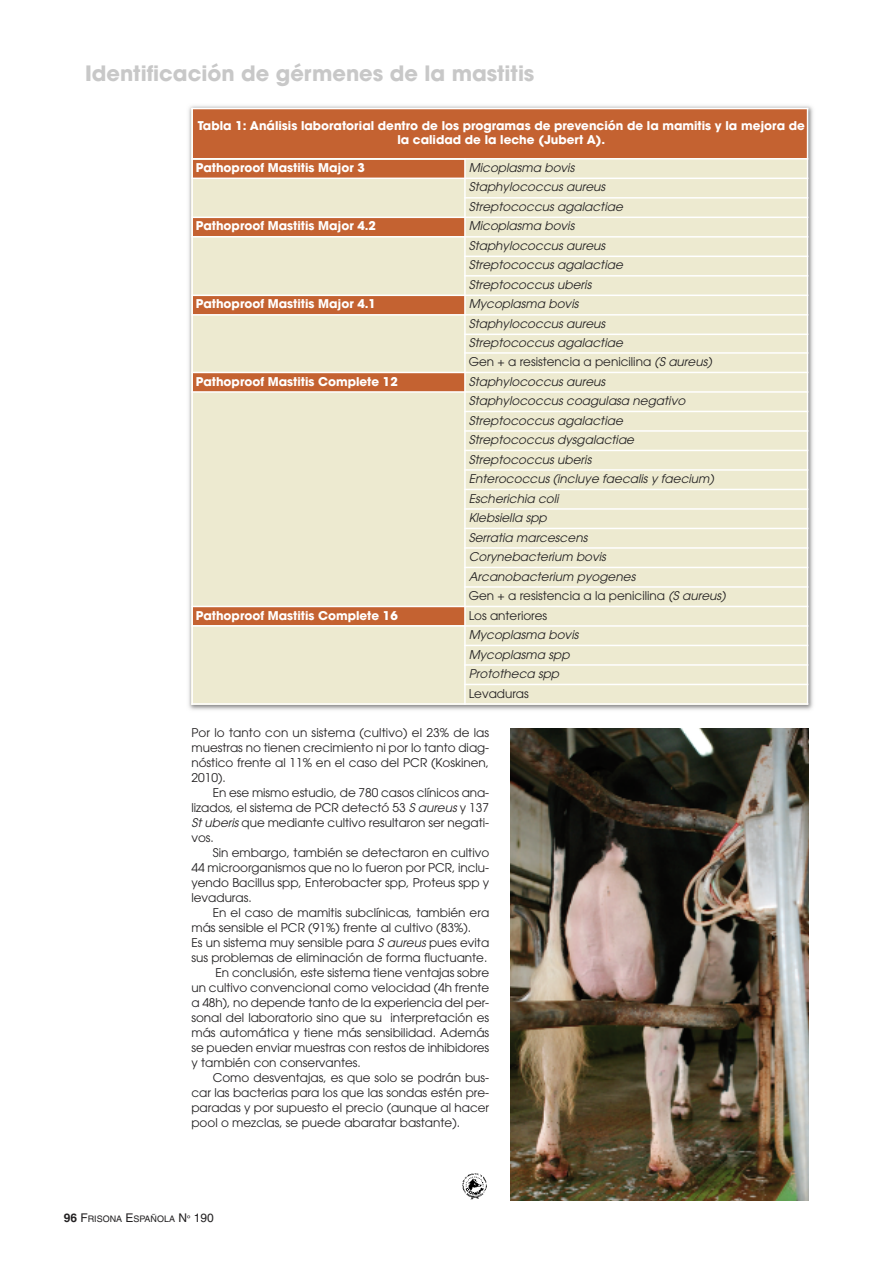
<style>
.page{position:relative;width:893px;height:1263px;background:#fff}
.page>*{position:absolute;margin:0;border:0;box-sizing:border-box;transform-origin:0 0}
.t1{font:700 21px "Avant Garde";color:#c8c8c8}
.t2{font:12px/15px "Avant Garde";color:#232122;text-align:justify}
.t3{font:italic 12px/19.5px "Avant Garde";letter-spacing:.005em;color:#232122}
.t4{font:700 12px/14.4px "Avant Garde";color:#fff;text-align:center}
.t5{font:9px "Helvetica";color:#232122}
.s1{font-style:normal}
.s2{font-style:italic}
.s3{font-weight:700;font-size:12px}
.s4{font-size:12px}
</style>
<div class="page">
<img style="left:462px;top:1173px;width:25px;height:26px">
<img style="left:188px;top:105px;width:625px;height:605px">
<div style="left:193px;top:109px;width:613px;height:49px;background:#c46231"></div>
<div style="left:193px;top:160px;width:271px;height:18px;background:#c46231"></div>
<div style="left:465px;top:160px;width:341px;height:18px;background:#edead0"></div>
<div style="left:193px;top:179px;width:271px;height:38px;background:#edead0"></div>
<div style="left:465px;top:179px;width:341px;height:18px;background:#edead0"></div>
<div style="left:465px;top:199px;width:341px;height:18px;background:#edead0"></div>
<div style="left:193px;top:218px;width:271px;height:18px;background:#c46231"></div>
<div style="left:465px;top:218px;width:341px;height:18px;background:#edead0"></div>
<div style="left:193px;top:238px;width:271px;height:57px;background:#edead0"></div>
<div style="left:465px;top:238px;width:341px;height:18px;background:#edead0"></div>
<div style="left:465px;top:257px;width:341px;height:18px;background:#edead0"></div>
<div style="left:465px;top:277px;width:341px;height:18px;background:#edead0"></div>
<div style="left:193px;top:296px;width:271px;height:18px;background:#c46231"></div>
<div style="left:465px;top:296px;width:341px;height:18px;background:#edead0"></div>
<div style="left:193px;top:316px;width:271px;height:56px;background:#edead0"></div>
<div style="left:465px;top:316px;width:341px;height:18px;background:#edead0"></div>
<div style="left:465px;top:335px;width:341px;height:17px;background:#edead0"></div>
<div style="left:465px;top:354px;width:341px;height:18px;background:#edead0"></div>
<div style="left:193px;top:373px;width:271px;height:18px;background:#c46231"></div>
<div style="left:465px;top:373px;width:341px;height:18px;background:#edead0"></div>
<div style="left:193px;top:393px;width:271px;height:213px;background:#edead0"></div>
<div style="left:465px;top:393px;width:341px;height:18px;background:#edead0"></div>
<div style="left:465px;top:412px;width:341px;height:18px;background:#edead0"></div>
<div style="left:465px;top:432px;width:341px;height:18px;background:#edead0"></div>
<div style="left:465px;top:451px;width:341px;height:18px;background:#edead0"></div>
<div style="left:465px;top:471px;width:341px;height:18px;background:#edead0"></div>
<div style="left:465px;top:490px;width:341px;height:18px;background:#edead0"></div>
<div style="left:465px;top:510px;width:341px;height:18px;background:#edead0"></div>
<div style="left:465px;top:529px;width:341px;height:18px;background:#edead0"></div>
<div style="left:465px;top:549px;width:341px;height:18px;background:#edead0"></div>
<div style="left:465px;top:568px;width:341px;height:18px;background:#edead0"></div>
<div style="left:465px;top:588px;width:341px;height:18px;background:#edead0"></div>
<div style="left:193px;top:607px;width:271px;height:18px;background:#c46231"></div>
<div style="left:465px;top:607px;width:341px;height:18px;background:#edead0"></div>
<div style="left:193px;top:627px;width:271px;height:76px;background:#edead0"></div>
<div style="left:465px;top:627px;width:341px;height:18px;background:#edead0"></div>
<div style="left:465px;top:646px;width:341px;height:18px;background:#edead0"></div>
<div style="left:465px;top:666px;width:341px;height:18px;background:#edead0"></div>
<div style="left:465px;top:685px;width:341px;height:18px;background:#edead0"></div>
<hr style="left:191px;top:108px;width:2px;height:597px;background:#fff">
<hr style="left:464px;top:158px;width:1px;height:547px;background:#fff">
<hr style="left:806px;top:108px;width:2px;height:597px;background:#fff">
<hr style="left:191px;top:108px;width:617px;height:1px;background:#fff">
<hr style="left:191px;top:158px;width:617px;height:2px;background:#fff">
<hr style="left:191px;top:178px;width:617px;height:1px;background:#fff">
<hr style="left:464px;top:197px;width:344px;height:2px;background:#fff">
<hr style="left:191px;top:217px;width:617px;height:1px;background:#fff">
<hr style="left:191px;top:236px;width:617px;height:2px;background:#fff">
<hr style="left:464px;top:256px;width:344px;height:1px;background:#fff">
<hr style="left:464px;top:275px;width:344px;height:2px;background:#fff">
<hr style="left:191px;top:295px;width:617px;height:1px;background:#fff">
<hr style="left:191px;top:314px;width:617px;height:2px;background:#fff">
<hr style="left:464px;top:334px;width:344px;height:1px;background:#fff">
<hr style="left:464px;top:352px;width:344px;height:2px;background:#fff">
<hr style="left:191px;top:372px;width:617px;height:1px;background:#fff">
<hr style="left:191px;top:391px;width:617px;height:2px;background:#fff">
<hr style="left:464px;top:411px;width:344px;height:1px;background:#fff">
<hr style="left:464px;top:430px;width:344px;height:2px;background:#fff">
<hr style="left:464px;top:450px;width:344px;height:1px;background:#fff">
<hr style="left:464px;top:469px;width:344px;height:2px;background:#fff">
<hr style="left:464px;top:489px;width:344px;height:1px;background:#fff">
<hr style="left:464px;top:508px;width:344px;height:2px;background:#fff">
<hr style="left:464px;top:528px;width:344px;height:1px;background:#fff">
<hr style="left:464px;top:547px;width:344px;height:2px;background:#fff">
<hr style="left:464px;top:567px;width:344px;height:1px;background:#fff">
<hr style="left:464px;top:586px;width:344px;height:2px;background:#fff">
<hr style="left:191px;top:606px;width:617px;height:1px;background:#fff">
<hr style="left:191px;top:625px;width:617px;height:2px;background:#fff">
<hr style="left:464px;top:645px;width:344px;height:1px;background:#fff">
<hr style="left:464px;top:664px;width:344px;height:2px;background:#fff">
<hr style="left:464px;top:684px;width:344px;height:1px;background:#fff">
<hr style="left:191px;top:703px;width:617px;height:2px;background:#fff">
<img style="left:510px;top:729px;width:298px;height:472px">
<h1 class="t1" style="left:85px;top:59px;width:451px">Identificación de gérmenes de la mastitis</h1>
<p class="t4" style="left:198px;top:118px;width:608px">Tabla 1: Análisis laboratorial dentro de los programas de prevención de la mamitis y la mejora de la calidad de la leche (Jubert A).</p>
<p class="t4" style="left:196px;top:160px;width:170px">Pathoproof Mastitis Major 3</p>
<p class="t3" style="left:468px;top:158px;width:156px">Micoplasma bovis<br>Staphylococcus aureus<br>Streptococcus agalactiae</p>
<p class="t4" style="left:196px;top:219px;width:182px">Pathoproof Mastitis Major 4.2</p>
<p class="t3" style="left:468px;top:216px;width:156px">Micoplasma bovis<br>Staphylococcus aureus<br>Streptococcus agalactiae<br>Streptococcus uberis</p>
<p class="t4" style="left:196px;top:297px;width:182px">Pathoproof Mastitis Major 4.1</p>
<p class="t3" style="left:468px;top:294px;width:245px">Mycoplasma bovis<br>Staphylococcus aureus<br>Streptococcus agalactiae<br><span class="s1">Gen + a resistencia a penicilina</span> (S aureus)</p>
<p class="t4" style="left:196px;top:374px;width:203px">Pathoproof Mastitis Complete 12</p>
<p class="t3" style="left:468px;top:371px;width:258px">Staphylococcus aureus<br>Staphylococcus coagulasa negativo<br>Streptococcus agalactiae<br>Streptococcus dysgalactiae<br>Streptococcus uberis<br>Enterococcus (incluye faecalis y faecium)<br>Escherichia coli<br>Klebsiella spp<br>Serratia marcescens<br>Corynebacterium bovis<br>Arcanobacterium pyogenes<br><span class="s1">Gen + a resistencia a la penicilina</span> (S aureus)</p>
<p class="t4" style="left:196px;top:608px;width:203px">Pathoproof Mastitis Complete 16</p>
<p class="t2" style="left:468px;top:608px;width:80px">Los anteriores</p>
<p class="t3" style="left:468px;top:625px;width:111px">Mycoplasma bovis<br>Mycoplasma spp<br>Prototheca spp</p>
<p class="t2" style="left:468px;top:686px;width:62px">Levaduras</p>
<p class="t2" style="left:191px;top:726px;width:299px">Por lo tanto con un sistema (cultivo) el 23% de las muestras no tienen crecimiento ni por lo tanto diag&shy;nóstico frente al 11% en el caso del PCR (Koskinen, 2010).</p>
<p class="t2" style="left:191px;top:786px;width:299px;text-indent:21px">En ese mismo estudio, de 780 casos clínicos ana&shy;lizados, el sistema de PCR detectó 53 <span class="s2">S aureus</span> y 137<br><span class="s2">St uberis</span> que mediante cultivo resultaron ser negati&shy;vos.</p>
<p class="t2" style="left:191px;top:846px;width:299px;text-indent:21px">Sin embargo, también se detectaron en cultivo 44 microorganismos que no lo fueron por PCR, inclu&shy;yendo Bacillus spp, Enterobacter spp, Proteus spp y levaduras.</p>
<p class="t2" style="left:213px;top:906px;width:278px">En el caso de mamitis subclínicas, también era</p>
<p class="t2" style="left:191px;top:921px;width:281px">más sensible el PCR (91%) frente al cultivo (83%).</p>
<p class="t2" style="left:191px;top:936px;width:299px">Es un sistema muy sensible para <span class="s2">S aureus</span> pues evita</p>
<p class="t2" style="left:191px;top:951px;width:297px">sus problemas de eliminación de forma fluctuante.</p>
<p class="t2" style="left:215px;top:966px;width:275px">En conclusión, este sistema tiene ventajas sobre</p>
<p class="t2" style="left:191px;top:981px;width:299px">un cultivo convencional como velocidad (4h frente</p>
<p class="t2" style="left:191px;top:996px;width:299px">a 48h), no depende tanto de la experiencia del per-</p>
<p class="t2" style="left:191px;top:1011px;width:299px">sonal del laboratorio sino que su interpretación es</p>
<p class="t2" style="left:191px;top:1026px;width:299px">más automática y tiene más sensibilidad. Además</p>
<p class="t2" style="left:191px;top:1041px;width:299px">se pueden enviar muestras con restos de inhibidores</p>
<p class="t2" style="left:191px;top:1056px;width:171px">y también con conservantes.</p>
<p class="t2" style="left:213px;top:1071px;width:278px">Como desventajas, es que solo se podrán bus-</p>
<p class="t2" style="left:191px;top:1086px;width:299px">car las bacterias para los que las sondas estén pre-</p>
<p class="t2" style="left:191px;top:1101px;width:299px">paradas y por supuesto el precio (aunque al hacer</p>
<p class="t2" style="left:191px;top:1116px;width:270px">pool o mezclas, se puede abaratar bastante).</p>
<p class="t5" style="left:64px;top:1214px;width:151px"><span class="s3">96</span> <span class="s4">F</span>RISONA <span class="s4">E</span>SPAÑOLA <span class="s4">N</span>º <span class="s4">190</span></p>
</div>
